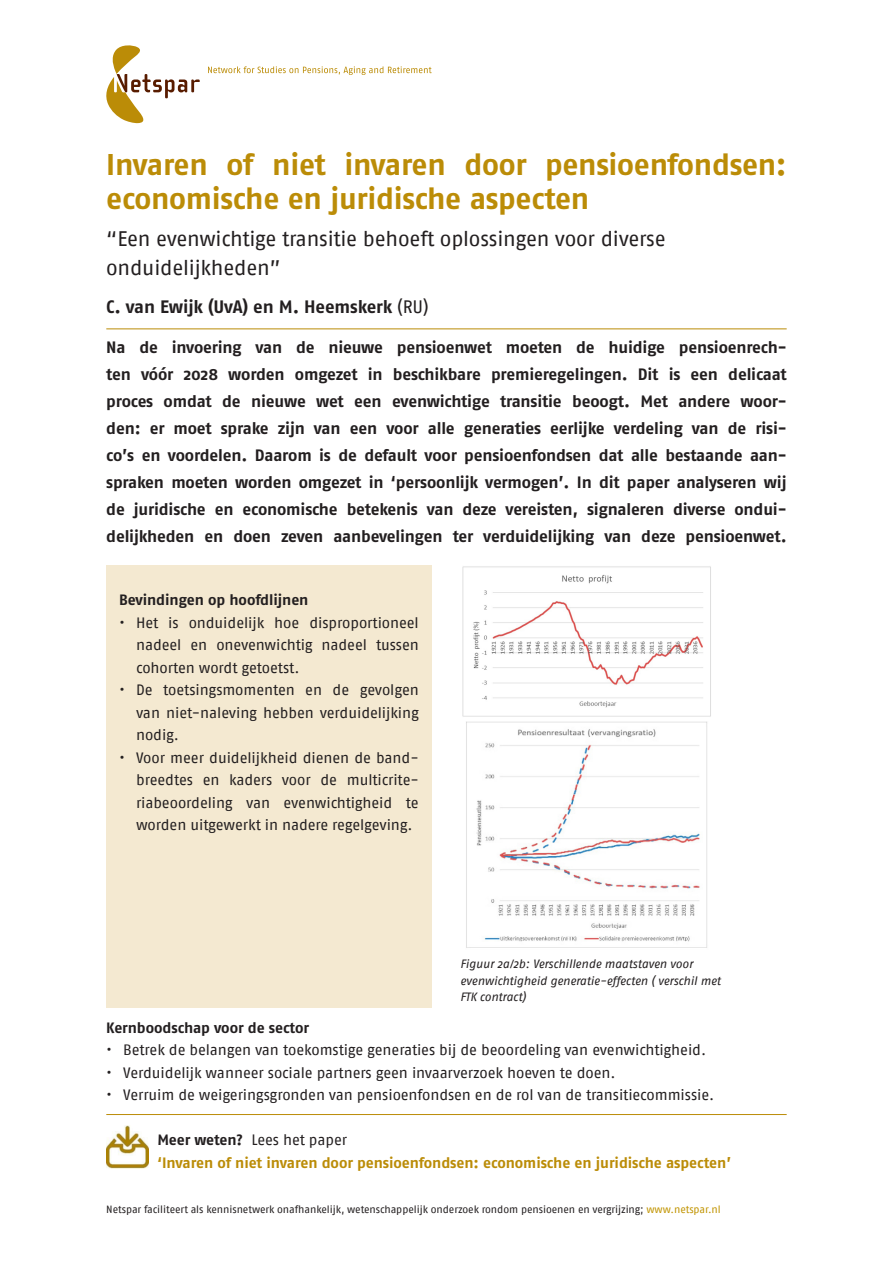
<style>
.page{position:relative;width:893px;height:1263px;background:#fff}
.page>*{position:absolute;margin:0;border:0;box-sizing:border-box;transform-origin:0 0}
.titel{font:700 30px/34.5px "Fago OT";letter-spacing:-.01em;color:#bb8c07}
.ondertitel{font:21px/28.5px "Fago No";letter-spacing:-.01em;color:#231f20}
.tekst{font:700 18px "Fago OT";letter-spacing:-.005em;color:#231f20}
.inleiding{font:700 16.5px/27px "Fago OT";letter-spacing:-.015em;color:#231f20;text-align:justify}
.tekst_insp{font:15px/22.5px "Fago No";letter-spacing:-.01em;color:#231f20;text-align:justify}
.tussenkop{font:700 15px/22.5px "Fago OT";letter-spacing:-.005em;color:#bb8c07}
.tussenkop-2{font:700 15px "Fago OT";letter-spacing:-.005em;color:#231f20}
.bijschrift_cursief{font:italic 12px "Fago No";letter-spacing:-.01em;color:#231f20}
.tussenkop-3{font:10.5px "Fago No";letter-spacing:-.005em;color:#231f20}
.s1{font-family:"Fago No";font-weight:400}
.s2{color:#231f20}
.s3{font-family:"Fago No";font-weight:400;color:#231f20}
.s4{color:#c19400}
</style>
<div class="page">
<svg style="left:106px;top:45px;width:94px;height:78px"></svg>
<svg style="left:208px;top:66px;width:224px;height:9px"></svg>
<img style="left:106px;top:1126px;width:43px;height:42px">
<div style="left:106px;top:566px;width:326px;height:442px;background:#f4e9d1"></div>
<hr style="left:106px;top:1114px;width:681px;height:1px;background:#bb8c07">
<hr style="left:106px;top:328px;width:681px;height:1px;background:#bb8c07">
<img style="left:463px;top:566px;width:248px;height:151px">
<img style="left:466px;top:721px;width:241px;height:227px">
<p class="titel" style="left:106px;top:147px;width:682px">Invaren of niet invaren door pensioenfondsen: economische en juridische aspecten</p>
<p class="ondertitel" style="left:106px;top:225px;width:561px">“Een evenwichtige transitie behoeft oplossingen voor diverse onduidelijkheden”</p>
<p class="tekst" style="left:106px;top:295px;width:324px">C. van Ewijk (UvA) en M. Heemskerk <span class="s1">(RU)</span></p>
<p class="inleiding" style="left:106px;top:334px;width:682px">Na de invoering van de nieuwe pensioenwet moeten de huidige pensioenrech&shy;ten vóór 2028 worden omgezet in beschikbare premieregelingen. Dit is een delicaat proces omdat de nieuwe wet een evenwichtige transitie beoogt. Met andere woor&shy;den: er moet sprake zijn van een voor alle generaties eerlijke verdeling van de risi&shy;co’s en voordelen. Daarom is de default voor pensioenfondsen dat alle bestaande aan&shy;spraken moeten worden omgezet in ‘persoonlijk vermogen’. In dit paper analyseren wij de juridische en economische betekenis van deze vereisten, signaleren diverse ondui&shy;delijkheden en doen zeven aanbevelingen ter verduidelijking van deze pensioenwet.</p>
<p class="tussenkop-2" style="left:119px;top:591px;width:191px">Bevindingen op hoofdlijnen</p>
<p class="tekst_insp" style="left:136px;top:611px;width:284px;text-indent:-17px">• Het is onduidelijk hoe disproportioneel nadeel en onevenwichtig nadeel tussen cohorten wordt getoetst.</p>
<p class="tekst_insp" style="left:136px;top:678px;width:284px;text-indent:-17px">• De toetsingsmomenten en de gevolgen van niet-naleving hebben verduidelijking nodig.</p>
<p class="tekst_insp" style="left:136px;top:746px;width:284px;text-indent:-17px">• Voor meer duidelijkheid dienen de band&shy;breedtes en kaders voor de multicrite&shy;riabeoordeling van evenwichtigheid te worden uitgewerkt in nadere regelgeving.</p>
<p class="bijschrift_cursief" style="left:460px;top:957px;width:234px">Figuur 2a/2b: Verschillende maatstaven voor</p>
<p class="bijschrift_cursief" style="left:460px;top:974px;width:262px">evenwichtigheid generatie-effecten ( verschil met</p>
<p class="bijschrift_cursief" style="left:460px;top:990px;width:67px">FTK contract)</p>
<p class="tussenkop-2" style="left:106px;top:1018px;width:204px">Kernboodschap voor de sector</p>
<p class="tekst_insp" style="left:106px;top:1038px;width:601px">• Betrek de belangen van toekomstige generaties bij de beoordeling van evenwichtigheid.</p>
<p class="tekst_insp" style="left:106px;top:1061px;width:511px">• Verduidelijk wanneer sociale partners geen invaarverzoek hoeven te doen.</p>
<p class="tekst_insp" style="left:106px;top:1083px;width:609px">• Verruim de weigeringsgronden van pensioenfondsen en de rol van de transitiecommissie.</p>
<p class="tussenkop" style="left:157px;top:1129px;width:575px"><span class="s2">Meer weten?</span> <span class="s3">Lees het paper<br></span>‘Invaren of niet invaren door pensioenfondsen: economische en juridische aspecten’</p>
<p class="tussenkop-3" style="left:106px;top:1203px;width:616px">Netspar faciliteert als kennisnetwerk onafhankelijk, wetenschappelijk onderzoek rondom pensioenen en vergrijzing; <span class="s4">www.netspar.nl</span></p>
</div>
